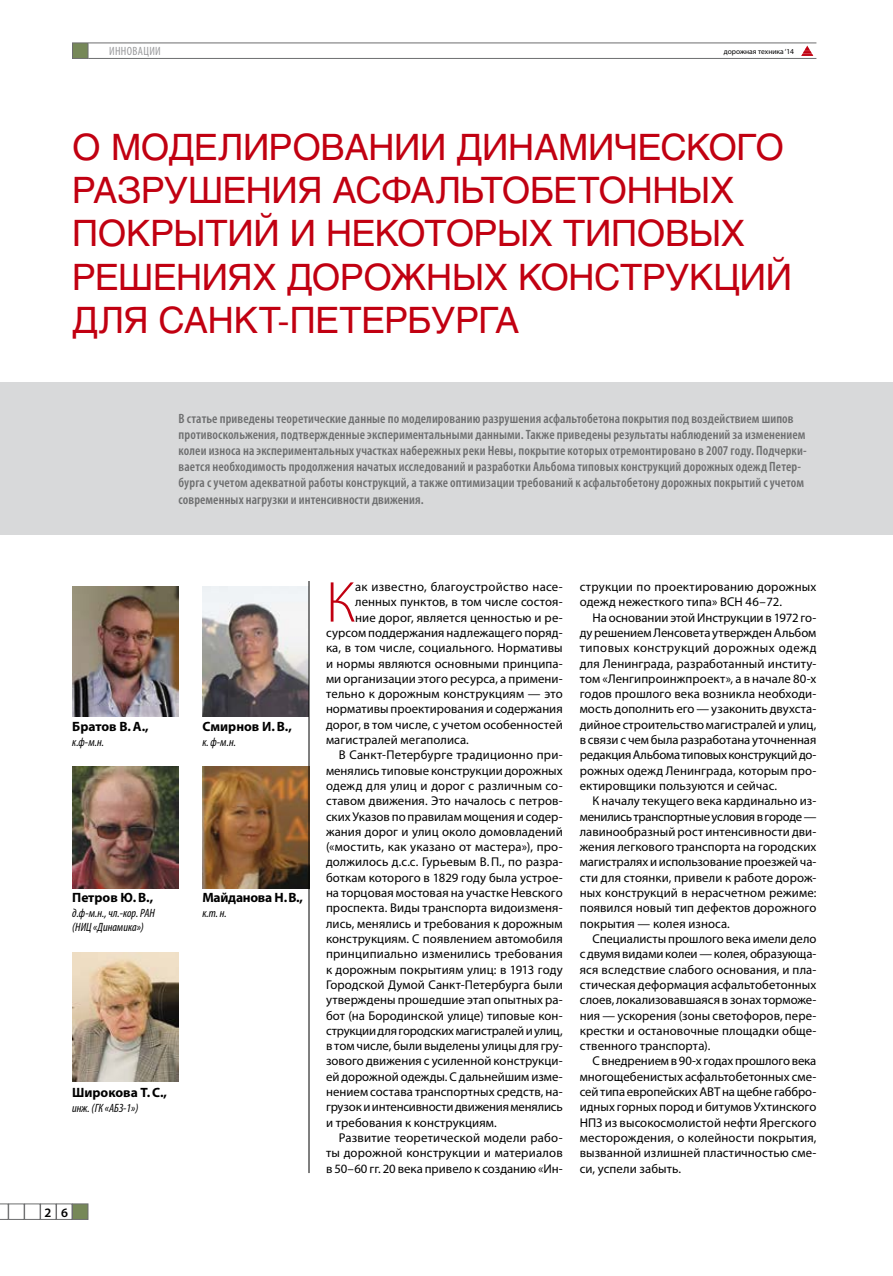
<style>
.page{position:relative;width:893px;height:1276px;background:#fff}
.page>*{position:absolute;margin:0;border:0;box-sizing:border-box;transform-origin:0 0}
.t1{font:300 58.2px "Myriad Pro";color:#c10011}
.t2{font:36px/43.2px "Helios";letter-spacing:-.01em;color:#c10011}
.t3{font:600 condensed 13.5px/16.2px "Myriad Pro";letter-spacing:.01em;color:#6d6e6f}
.t4{font:700 13.5px "Myriad Pro";color:#000}
.t5{font:700 13.5px "Myriad Pro";letter-spacing:-.02em;color:#000}
.t6{font:600 12.9px "Myriad Pro";color:#000}
.t7{font:12.75px/15.3px "Myriad Pro";letter-spacing:.005em;color:#000;text-align:justify}
.t8{font:12.75px "Myriad Pro";letter-spacing:-.015em;color:#000}
.t9{font:italic condensed 12px/14.4px "Myriad Pro";color:#000}
.t10{font:condensed 12px "Myriad Pro";color:#9a9b9d}
.t11{font:7.5px "Myriad Pro";color:#000}
</style>
<div class="page">
<svg style="left:801px;top:45px;width:13px;height:11px"></svg>
<div style="left:72px;top:43px;width:16px;height:16px;background:#768858;border:1px solid #6d6e6f"></div>
<hr style="left:88px;top:43px;width:728px;height:1px;background:#6d6e6f">
<hr style="left:88px;top:58px;width:728px;height:1px;background:#6d6e6f">
<div style="left:72px;top:1203px;width:16px;height:16px;background:#768858;border:1px solid #6d6e6f"></div>
<div style="left:56px;top:1203px;width:16px;height:16px;border:1px solid #6d6e6f"></div>
<div style="left:40px;top:1203px;width:16px;height:16px;border:1px solid #6d6e6f"></div>
<div style="left:24px;top:1203px;width:16px;height:16px;border:1px solid #6d6e6f"></div>
<div style="left:8px;top:1203px;width:16px;height:16px;border:1px solid #6d6e6f"></div>
<svg style="left:0;top:1203px;width:8px;height:16px"></svg>
<div style="left:0;top:383px;width:893px;height:152px;background:#d8d9da"></div>
<img style="left:72px;top:587px;width:107px;height:129px">
<img style="left:202px;top:587px;width:107px;height:129px">
<img style="left:72px;top:952px;width:107px;height:129px">
<img style="left:72px;top:766px;width:107px;height:122px">
<img style="left:203px;top:766px;width:106px;height:122px">
<hr style="left:309px;top:581px;width:1px;height:592px;background:#000">
<p class="t10" style="left:109px;top:44px;width:53px">инновации</p>
<p class="t11" style="left:724px;top:47px;width:72px">дорожная техника ‘14</p>
<h2 class="t2" style="left:72px;top:125px;width:721px">О моделировании динамического разрушения асфальтобетонных покрытий и некоторых типовых решениях дорожных конструкций для Санкт-Петербурга</h2>
<p class="t3" style="left:179px;top:410px;width:630px">В статье приведены теоретические данные по моделированию разрушения асфальтобетона покрытия под воздействием шипов противоскольжения, подтвержденные экспериментальными данными. Также приведены результаты наблюдений за изменением колеи износа наэкспериментальных участках набережных реки Невы, покрытие которых отремонтировано в 2007 году. Подчерки&shy;вается необходимость продолжения начатых исследований и разработки Альбома типовых конструкций дорожных одежд Петер&shy;бурга сучетом адекватной работы конструкций, атакже оптимизации требований касфальтобетону дорожных покрытий сучетом современных нагрузки и интенсивности движения.</p>
<p class="t4" style="left:72px;top:718px;width:78px">Братов В.А.,</p>
<p class="t9" style="left:72px;top:734px;width:33px">к.ф-м.н.</p>
<p class="t4" style="left:72px;top:889px;width:83px">Петров Ю.В.,</p>
<p class="t9" style="left:72px;top:905px;width:84px">д.ф-м.н., чл.‑кор. РАН (НИЦ «Динамика»)</p>
<p class="t4" style="left:72px;top:1084px;width:96px">Широкова Т.С.,</p>
<p class="t9" style="left:72px;top:1100px;width:68px">инж. (ГК «АБЗ-1»)</p>
<p class="t6" style="left:45px;top:1204px;width:25px">2 6</p>
<p class="t4" style="left:202px;top:718px;width:91px">Смирнов И.В.,</p>
<p class="t9" style="left:202px;top:734px;width:35px">к. ф-м.н.</p>
<p class="t5" style="left:202px;top:889px;width:102px">Майданова Н.В.,</p>
<p class="t9" style="left:202px;top:905px;width:26px">к.т.н.</p>
<h1 class="t1" style="left:326px;top:570px;width:31px">К</h1>
<p class="t7" style="left:355px;top:579px;width:209px">ак известно, благоустройство насе-</p>
<p class="t7" style="left:355px;top:594px;width:209px">ленных пунктов, в том числе состоя-</p>
<p class="t7" style="left:355px;top:609px;width:209px">ние дорог, является ценностью и ре-</p>
<p class="t7" style="left:326px;top:625px;width:238px">сурсом поддержания надлежащего поряд-</p>
<p class="t7" style="left:326px;top:640px;width:238px">ка, в том числе, социального. Нормативы</p>
<p class="t7" style="left:326px;top:655px;width:238px">и нормы являются основными принципа-</p>
<p class="t7" style="left:326px;top:670px;width:238px">ми организации этого ресурса, а примени-</p>
<p class="t7" style="left:326px;top:686px;width:238px">тельно к дорожным конструкциям — это</p>
<p class="t7" style="left:326px;top:701px;width:238px">нормативы проектирования и содержания</p>
<p class="t7" style="left:326px;top:716px;width:238px">дорог, в том числе, с учетом особенностей</p>
<p class="t7" style="left:326px;top:732px;width:144px">магистралей мегаполиса.</p>
<p class="t7" style="left:339px;top:747px;width:225px">В Санкт-Петербурге традиционно при-</p>
<p class="t7" style="left:326px;top:762px;width:238px">менялись типовые конструкции дорожных</p>
<p class="t7" style="left:326px;top:778px;width:238px">одежд для улиц и дорог с различным со-</p>
<p class="t7" style="left:326px;top:793px;width:238px">ставом движения. Это началось с петров-</p>
<p class="t7" style="left:326px;top:808px;width:238px">ских Указов по правилам мощения и содер-</p>
<p class="t7" style="left:326px;top:823px;width:238px">жания дорог и улиц около домовладений</p>
<p class="t7" style="left:326px;top:839px;width:238px">(«мостить, как указано от мастера»), про-</p>
<p class="t7" style="left:326px;top:854px;width:238px">должилось д.с.с. Гурьевым В.П., по разра-</p>
<p class="t7" style="left:326px;top:869px;width:238px">боткам которого в 1829 году была устрое-</p>
<p class="t7" style="left:326px;top:885px;width:238px">на торцовая мостовая на участке Невского</p>
<p class="t7" style="left:326px;top:900px;width:238px">проспекта. Виды транспорта видоизменя-</p>
<p class="t7" style="left:326px;top:915px;width:238px">лись, менялись и требования к дорожным</p>
<p class="t7" style="left:326px;top:931px;width:238px">конструкциям. С появлением автомобиля</p>
<p class="t7" style="left:326px;top:946px;width:238px">принципиально изменились требования</p>
<p class="t7" style="left:326px;top:961px;width:238px">к дорожным покрытиям улиц: в 1913 году</p>
<p class="t7" style="left:326px;top:976px;width:238px">Городской Думой Санкт-Петербурга были</p>
<p class="t7" style="left:326px;top:992px;width:238px">утверждены прошедшие этап опытных ра-</p>
<p class="t7" style="left:326px;top:1007px;width:238px">бот (на Бородинской улице) типовые кон-</p>
<p class="t8" style="left:326px;top:1022px;width:238px">струкции для городских магистралей и улиц,</p>
<p class="t7" style="left:326px;top:1038px;width:238px">в том числе, были выделены улицы для гру-</p>
<p class="t7" style="left:326px;top:1053px;width:238px">зового движения с усиленной конструкци-</p>
<p class="t7" style="left:326px;top:1068px;width:238px">ей дорожной одежды. С дальнейшим изме-</p>
<p class="t7" style="left:326px;top:1084px;width:238px">нением состава транспортных средств, на-</p>
<p class="t8" style="left:326px;top:1099px;width:238px">грузок и интенсивности движения менялись</p>
<p class="t7" style="left:326px;top:1114px;width:172px">и требования к конструкциям.</p>
<p class="t7" style="left:339px;top:1129px;width:225px">Развитие теоретической модели рабо-</p>
<p class="t7" style="left:326px;top:1145px;width:238px">ты дорожной конструкции и материалов</p>
<p class="t7" style="left:326px;top:1160px;width:238px">в 50–60 гг. 20 века привело к созданию «Ин-</p>
<p class="t7" style="left:580px;top:579px;width:238px">струкции по проектированию дорожных одежд нежесткого типа» ВСН 46–72.</p>
<p class="t7" style="left:580px;top:609px;width:238px;text-indent:13px">На основании этой Инструкции в 1972 го&shy;ду решением Ленсовета утвержден Альбом типовых конструкций дорожных одежд для Ленинграда, разработанный институ&shy;том «Ленгипроинжпроект», а в начале 80‑х годов прошлого века возникла необходи&shy;мость дополнить его — узаконить двухста&shy;дийное строительство магистралей и улиц, в связи с чем была разработана уточненная редакция Альбома типовых конструкций до&shy;рожных одежд Ленинграда, которым про&shy;ектировщики пользуются и сейчас.</p>
<p class="t7" style="left:580px;top:793px;width:238px;text-indent:13px">К началу текущего века кардинально из&shy;менились транспортные условия в городе — лавинообразный рост интенсивности дви&shy;жения легкового транспорта на городских магистралях и использование проезжей ча&shy;сти для стоянки, привели к работе дорож&shy;ных конструкций в нерасчетном режиме: появился новый тип дефектов дорожного покрытия — колея износа.</p>
<p class="t7" style="left:580px;top:931px;width:238px;text-indent:13px">Специалисты прошлого века имели дело с двумя видами колеи — колея, образующа&shy;яся вследствие слабого основания, и пла&shy;стическая деформация асфальтобетонных слоев, локализовавшаяся в зонах торможе&shy;ния — ускорения (зоны светофоров, пере&shy;крестки и остановочные площадки обще&shy;ственного транспорта).</p>
<p class="t7" style="left:580px;top:1053px;width:238px;text-indent:13px">С внедрением в 90‑х годах прошлого века многощебенистых асфальтобетонных сме&shy;сей типа европейских АВТ на щебне габбро&shy;идных горных пород и битумов Ухтинского НПЗ из высокосмолистой нефти Ярегского месторождения, о колейности покрытия, вызванной излишней пластичностью сме&shy;си, успели забыть.</p>
</div>
